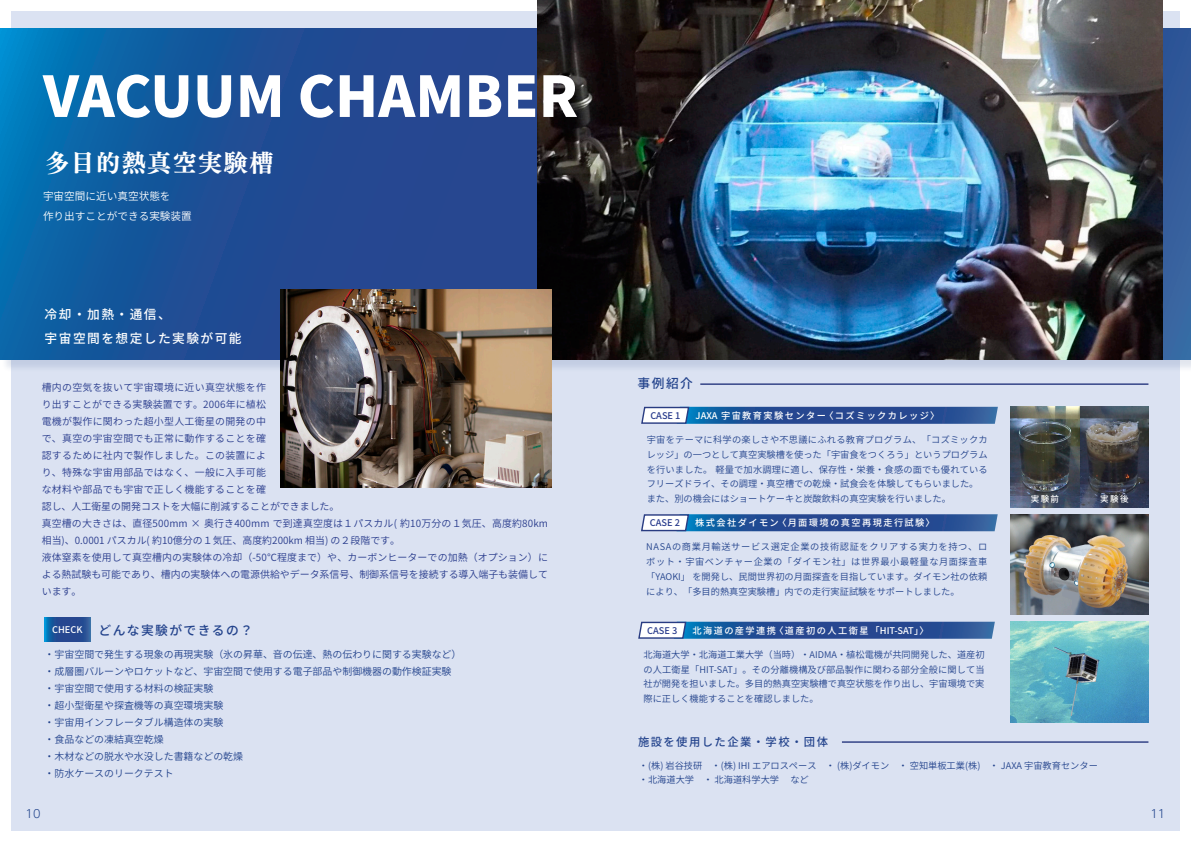
<style>
.page{position:relative;width:1191px;height:842px;background:#fff}
.page>*{position:absolute;margin:0;border:0;box-sizing:border-box;transform-origin:0 0}
.t1{font:800 56px "Source Han Sans JP";color:#fff}
.t2{font:24.1px "UD Mincho Pr 6 N B";letter-spacing:.06em;color:#fff}
.t3{font:500 12.8px/24.1px "Source Han Sans JP";letter-spacing:.11em;color:#fff}
.t4{font:500 12.8px "Source Han Sans JP";letter-spacing:.11em;color:#23438c}
.t5{font:500 11.3px "Source Han Sans JP";letter-spacing:.125em;color:#23438c}
.t6{font:300 11.3px "UD Shin Go Pr 6 N";color:#21448c}
.t7{font:10.6px/19.8px "Source Han Sans JP";color:#fff}
.t8{font:9.9px/17px "Source Han Sans JP";letter-spacing:.015em;color:#283b8c}
.t9{font:9.9px/17px "Source Han Sans JP";color:#23438c}
.t10{font:9.2px/14.9px "Source Han Sans JP";color:#23438c}
.t11{font:500 9.2px "Source Han Sans JP";letter-spacing:.155em;color:#fff}
.t12{font:500 9.2px "Source Han Sans JP";color:#283b8c}
.t13{font:500 8.5px "Source Han Sans JP";letter-spacing:.165em;color:#fff}
</style>
<div class="page">
<div style="left:11px;top:11px;width:1168px;height:820px;background:#dbe2f2"></div>
<div style="left:2px;top:322px;width:1189px;height:50px;background:#244482;opacity:.75"></div>
<svg style="left:0;top:28px;width:1191px;height:332px;background:#1b549a"></svg>
<img style="left:538px;top:0;width:624px;height:360px">
<svg style="left:641px;top:406px;width:357px;height:18px;background:#4369a5"></svg>
<svg style="left:641px;top:514px;width:356px;height:18px;background:#4268a5"></svg>
<svg style="left:638px;top:621px;width:357px;height:18px;background:#4369a5"></svg>
<img style="left:1010px;top:514px;width:138px;height:101px">
<img style="left:1010px;top:622px;width:138px;height:100px">
<img style="left:1010px;top:407px;width:138px;height:100px">
<svg style="left:45px;top:618px;width:45px;height:24px"></svg>
<img style="left:281px;top:290px;width:270px;height:197px">
<hr style="left:842px;top:741px;width:306px;height:2px;background:#2a3a81">
<hr style="left:700px;top:383px;width:448px;height:2px;background:#2a3a81">
<h1 class="t1" style="left:43px;top:65px;width:537px">VACUUM CHAMBER</h1>
<h2 class="t2" style="left:45px;top:140px;width:230px">多目的熱真空実験槽</h2>
<p class="t7" style="left:43px;top:186px;width:150px">宇宙空間に近い真空状態を<br>作り出すことができる実験装置</p>
<h3 class="t3" style="left:45px;top:302px;width:198px">冷却・加熱・通信、<br>宇宙空間を想定した実験が可能</h3>
<p class="t8" style="left:42px;top:379px;width:508px">槽内の空気を抜いて宇宙環境に近い真空状態を作<br>り出すことができる実験装置です。2006年に植松<br>電機が製作に関わった超小型人工衛星の開発の中<br>で、真空の宇宙空間でも正常に動作することを確<br>認するために社内で製作しました。この装置によ<br>り、特殊な宇宙用部品ではなく、一般に入手可能<br>な材料や部品でも宇宙で正しく機能することを確<br>認し、人工衛星の開発コストを大幅に削減することができました。<br>真空槽の大きさは、直径500mm × 奥行き400mm で到達真空度は１パスカル( 約10万分の１気圧、高度約80km相当)、0.0001 パスカル( 約10億分の１気圧、高度約200km 相当) の２段階です。<br>液体窒素を使用して真空槽内の実験体の冷却（-50℃程度まで）や、カーボンヒーターでの加熱（オプション）による熱試験も可能であり、槽内の実験体への電源供給やデータ系信号、制御系信号を接続する導入端子も装備しています。</p>
<h3 class="t4" style="left:99px;top:623px;width:156px">どんな実験ができるの？</h3>
<p class="t9" style="left:45px;top:646px;width:418px">・宇宙空間で発生する現象の再現実験（氷の昇華、音の伝達、熱の伝わりに関する実験など）・成層圏バルーンやロケットなど、宇宙空間で使用する電子部品や制御機器の動作検証実験・宇宙空間で使用する材料の検証実験<br>・超小型衛星や探査機等の真空環境実験<br>・宇宙用インフレータブル構造体の実験<br>・食品などの凍結真空乾燥<br>・木材などの脱水や水没した書籍などの乾燥<br>・防水ケースのリークテスト</p>
<p class="t11" style="left:52px;top:625px;width:32px">CHECK</p>
<h3 class="t4" style="left:637px;top:376px;width:57px">事例紹介</h3>
<p class="t12" style="left:650px;top:410px;width:32px">CASE 1</p>
<p class="t11" style="left:695px;top:410px;width:245px">JAXA 宇宙教育実験センター 〈コズミックカレッジ〉</p>
<p class="t10" style="left:647px;top:432px;width:342px">宇宙をテーマに科学の楽しさや不思議にふれる教育プログラム、「コズミックカレッジ」の一つとして真空実験槽を使った「宇宙食をつくろう」というプログラムを行いました。 軽量で加水調理に適し、保存性・栄養・食感の面でも優れているフリーズドライ、その調理・真空槽での乾燥・試食会を体験してもらいました。また、別の機会にはショートケーキと炭酸飲料の真空実験を行いました。</p>
<p class="t12" style="left:650px;top:518px;width:32px">CASE 2</p>
<p class="t11" style="left:695px;top:518px;width:241px">株式会社ダイモン 〈月面環境の真空再現走行試験〉</p>
<p class="t10" style="left:646px;top:540px;width:342px;text-align:justify">NASAの商業月輸送サービス選定企業の技術認証をクリアする実力を持つ、ロボット・宇宙ベンチャー企業の「ダイモン社」は世界最小最軽量な月面探査車「YAOKI」 を開発し、民間世界初の月面探査を目指しています。ダイモン社の依頼により、「多目的熱真空実験槽」内での走行実証試験をサポートしました。</p>
<p class="t12" style="left:647px;top:625px;width:32px">CASE 3</p>
<p class="t11" style="left:692px;top:625px;width:238px">北海道の産学連携 〈道産初の人工衛星「HIT-SAT」〉</p>
<p class="t10" style="left:643px;top:647px;width:342px;text-align:justify">北海道大学・北海道工業大学（当時）・AIDMA・植松電機が共同開発した、道産初の人工衛星「HIT-SAT」。その分離機構及び部品製作に関わる部分全般に関して当社が開発を担いました。多目的熱真空実験槽で真空状態を作り出し、宇宙環境で実際に正しく機能することを確認しました。</p>
<p class="t13" style="left:1030px;top:494px;width:99px">実験前　　　　実験後</p>
<p class="t5" style="left:638px;top:735px;width:191px">施設を使用した企業・学校・団体</p>
<p class="t10" style="left:639px;top:758px;width:460px">・(株) 岩谷技研　・(株) IHI エアロスペース　・ (株)ダイモン　・ 空知単板工業(株)　・ JAXA 宇宙教育センター・北海道大学　・ 北海道科学大学　 など</p>
<p class="t6" style="left:26px;top:804px;width:16px">10</p>
<p class="t6" style="left:1150px;top:804px;width:16px">11</p>
</div>
